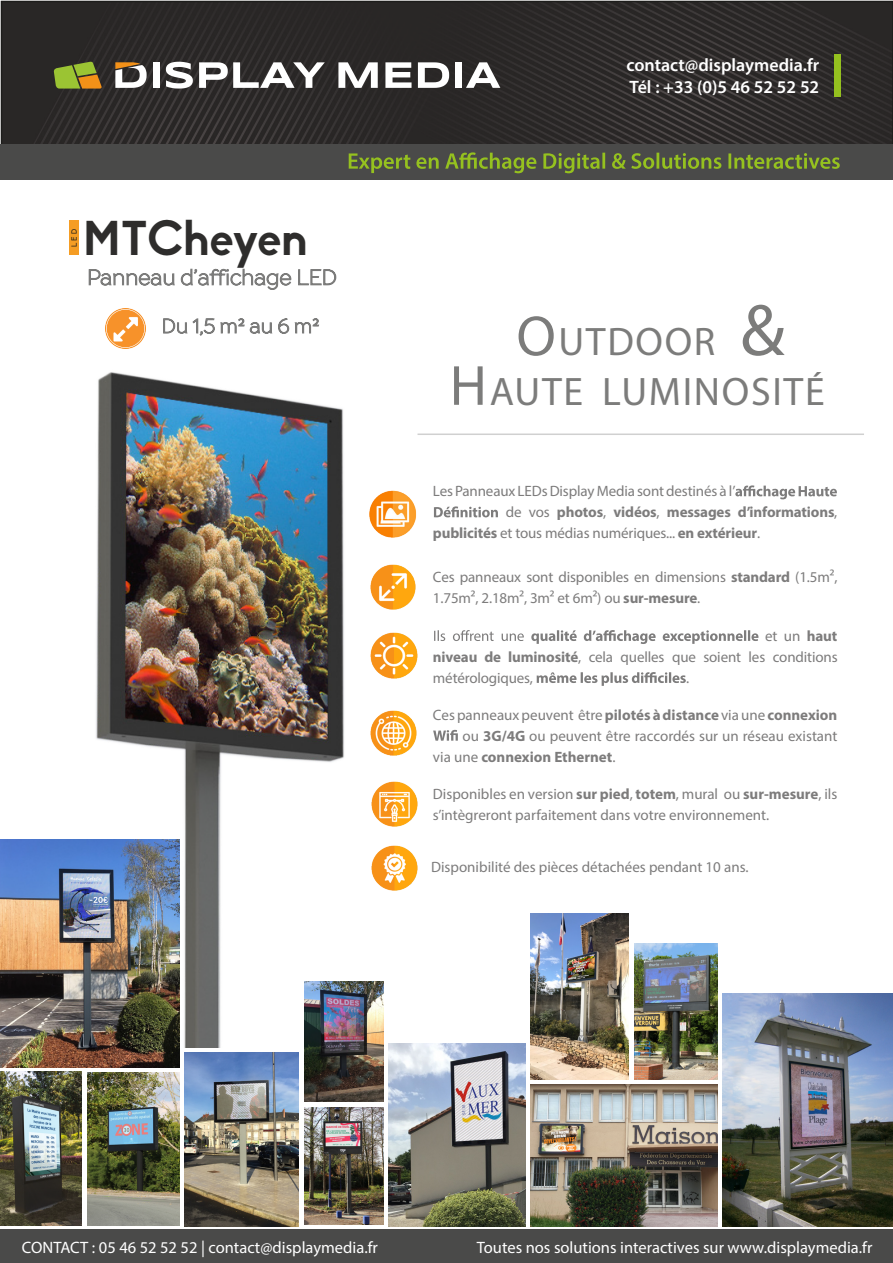
<style>
.page{position:relative;width:893px;height:1263px;background:#fff}
.page>*{position:absolute;margin:0;border:0;box-sizing:border-box;transform-origin:0 0}
.t1{font:700 48px "Biko";color:#2e2d2c}
.t2{font:39.9px "Myriad Pro";letter-spacing:.04em;color:#7c7c7b}
.t3{font:600 18px/21.6px "Myriad Pro";color:#fff}
.t4{font:16.5px "Myriad Pro";color:#fff}
.t5{font:15px/21px "Myriad Pro";letter-spacing:-.01em;color:#7d7c7c}
.t6{font:700 15px "Myriad Pro";letter-spacing:-.01em;color:#7d7c7c}
.t7{font:7.5px "Biko";color:#1d1d1b}
.s1{font-size:57px}
.s2{font-size:73.5px}
.s3{font-weight:400}
.s4{font-weight:700}
</style>
<div class="page">
<div style="left:1px;top:1230px;width:892px;height:33px;background:#4a4a49"></div>
<img style="left:4px;top:4px;width:886px;height:140px">
<div style="left:1px;top:1px;width:892px;height:159px;border:2px solid #1d1d1b"></div>
<div style="left:0;top:144px;width:893px;height:35px;background:#4a4a49"></div>
<div style="left:834px;top:54px;width:6px;height:42px;background:#95c11f"></div>
<svg style="left:338px;top:62px;width:40px;height:26px"></svg>
<svg style="left:385px;top:62px;width:27px;height:26px"></svg>
<svg style="left:418px;top:62px;width:31px;height:26px"></svg>
<div style="left:455px;top:62px;width:7px;height:26px;background:#fff"></div>
<svg style="left:466px;top:62px;width:34px;height:26px"></svg>
<div style="left:153px;top:62px;width:7px;height:26px;background:#fff"></div>
<svg style="left:166px;top:62px;width:27px;height:27px"></svg>
<svg style="left:199px;top:62px;width:126px;height:26px"></svg>
<svg style="left:115px;top:62px;width:32px;height:26px"></svg>
<svg style="left:54px;top:62px;width:48px;height:27px"></svg>
<svg style="left:349px;top:152px;width:491px;height:21px"></svg>
<svg style="left:88px;top:268px;width:249px;height:22px"></svg>
<div style="left:70px;top:220px;width:9px;height:35px;background:#f59d24"></div>
<img style="left:106px;top:309px;width:39px;height:39px">
<svg style="left:163px;top:318px;width:156px;height:18px"></svg>
<img style="left:96px;top:372px;width:254px;height:675px">
<svg style="left:735px;top:485px;width:102px;height:14px"></svg>
<svg style="left:434px;top:506px;width:64px;height:11px"></svg>
<svg style="left:434px;top:630px;width:90px;height:11px"></svg>
<svg style="left:531px;top:630px;width:227px;height:14px"></svg>
<svg style="left:537px;top:672px;width:149px;height:14px"></svg>
<svg style="left:433px;top:730px;width:25px;height:11px"></svg>
<img style="left:370px;top:490px;width:47px;height:48px">
<img style="left:370px;top:564px;width:46px;height:46px">
<img style="left:370px;top:710px;width:47px;height:46px">
<img style="left:370px;top:632px;width:48px;height:47px">
<img style="left:0;top:1072px;width:81px;height:154px">
<img style="left:389px;top:1044px;width:137px;height:182px">
<img style="left:723px;top:994px;width:170px;height:232px">
<img style="left:0;top:839px;width:180px;height:228px">
<img style="left:87px;top:1072px;width:93px;height:153px">
<img style="left:304px;top:1107px;width:79px;height:118px">
<img style="left:304px;top:982px;width:79px;height:120px">
<img style="left:530px;top:1084px;width:187px;height:142px">
<img style="left:530px;top:913px;width:98px;height:166px">
<img style="left:184px;top:1052px;width:114px;height:174px">
<img style="left:634px;top:943px;width:83px;height:136px">
<img style="left:371px;top:781px;width:47px;height:46px">
<hr style="left:417px;top:433px;width:447px;height:2px;background:#d0d0d0">
<img style="left:371px;top:845px;width:47px;height:46px">
<p class="t7" style="left:70px;top:247px;width:19px;rotate:-90deg">LED</p>
<h1 class="t1" style="left:83px;top:209px;width:226px">MTCheyen</h1>
<p class="t3" style="left:626px;top:54px;width:194px">contact@displaymedia.fr<br>Tél : +33 (0)5 46 52 52 52</p>
<h2 class="t2" style="left:516px;top:317px;width:270px"><span class="s1">O</span>UTDOOR <span class="s2">&amp;</span></h2>
<h2 class="t2" style="left:450px;top:367px;width:376px"><span class="s1">H</span>AUTE LUMINOSITÉ</h2>
<p class="t5" style="left:433px;top:480px;width:304px">Les Panneaux LEDsDisplay Media sont destinés à l’</p>
<p class="t6" style="left:506px;top:502px;width:333px"><span class="s3">de vos</span> photos<span class="s3">,</span> vidéos<span class="s3">,</span> messages d’informations<span class="s3">,</span></p>
<p class="t5" style="left:433px;top:522px;width:329px"><span class="s4">publicités</span> et tous médias numériques... <span class="s4">en extérieur</span>.</p>
<p class="t5" style="left:433px;top:566px;width:406px">Ces panneaux sont disponibles en dimensions <span class="s4">standard</span> (1.5m²,<br>1.75m², 2.18m², 3m² et 6m²) ou <span class="s4">sur-mesure</span>.</p>
<p class="t5" style="left:433px;top:625px;width:406px;text-align:justify;text-indent:332px">et un <span class="s4">haut niveau de luminosité</span>, cela quelles que soient les conditions métérologiques,</p>
<p class="t5" style="left:686px;top:667px;width:5px">.</p>
<p class="t5" style="left:433px;top:704px;width:406px">Ces panneaux peuvent être <span class="s4">pilotés àdistance</span> via une <span class="s4">connexion</span></p>
<p class="t5" style="left:463px;top:725px;width:376px">ou <span class="s4">3G/4G</span> ou peuvent être raccordés sur un réseau existant</p>
<p class="t6" style="left:433px;top:747px;width:184px"><span class="s3">via une</span> connexion Ethernet<span class="s3">.</span></p>
<p class="t5" style="left:433px;top:783px;width:406px">Disponibles en version <span class="s4">sur pied</span>, <span class="s4">totem</span>, mural ou <span class="s4">sur-mesure</span>, ils s’intègreront parfaitement dans votre environnement.</p>
<p class="t5" style="left:431px;top:856px;width:319px">Disponibilité des pièces détachées pendant 10 ans.</p>
<p class="t4" style="left:22px;top:1237px;width:357px">CONTACT : 05 46 52 52 52 | contact@displaymedia.fr</p>
<p class="t4" style="left:477px;top:1237px;width:397px">Toutes nos solutions interactives sur www.displaymedia.fr</p>
</div>
